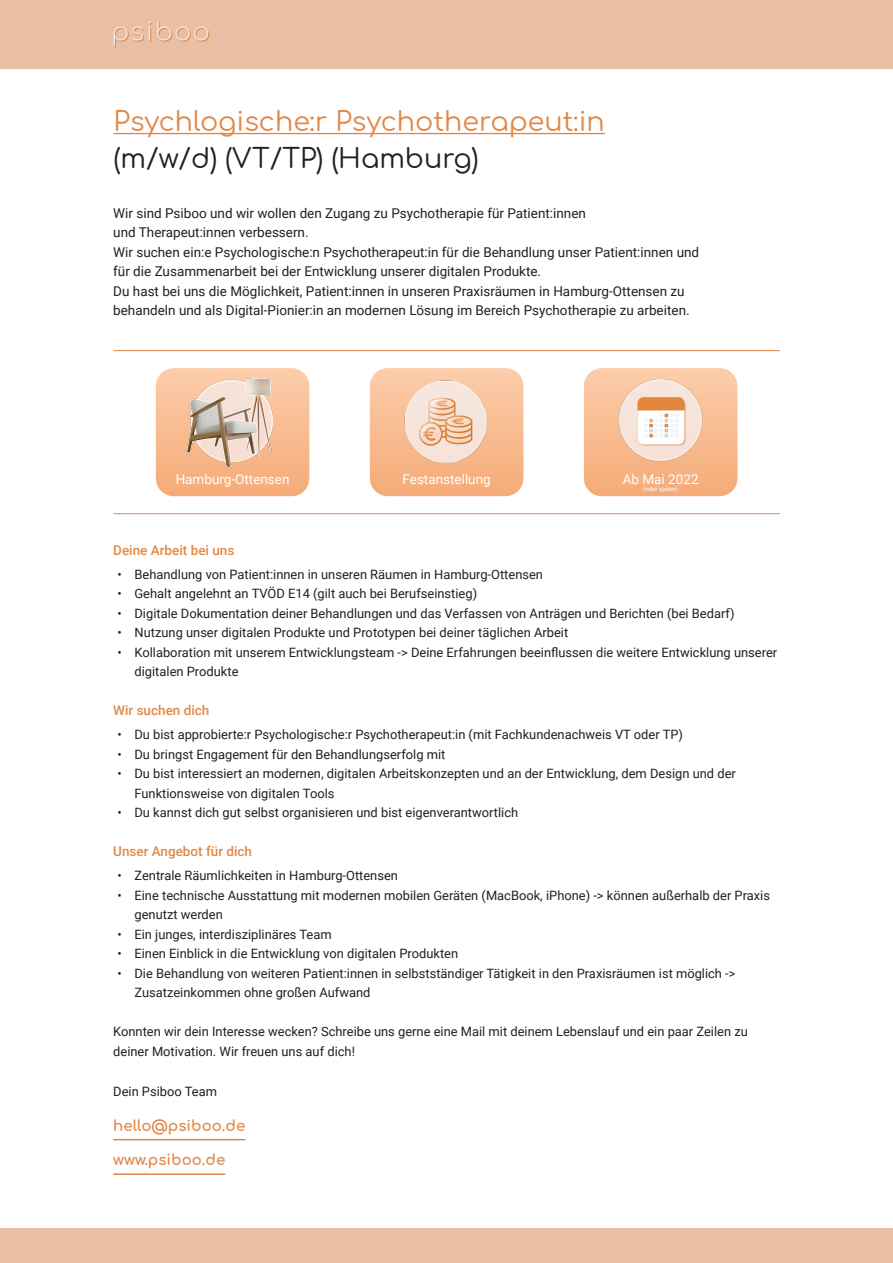
<style>
.page{position:relative;width:893px;height:1263px;background:#fff}
.page>*{position:absolute;margin:0;border:0;box-sizing:border-box;transform-origin:0 0}
.t1{font:27px/37.5px "Comfortaa";color:#e18848}
.t2{font:15px "Comfortaa";color:#e18848}
.t3{font:13.5px/19.5px "Roboto";color:#231f20}
.t4{font:500 13.5px "Roboto";color:#e18848}
.t5{font:13.5px "Roboto";color:#fff}
.t6{font:12.9px/19.5px "Roboto";color:#231f20}
.t7{font:6px "Roboto";color:#fff}
.s1{color:#231f20}
</style>
<div class="page">
<div style="left:0;top:1229px;width:893px;height:34px;background:#e8bfa3"></div>
<div style="left:0;top:0;width:893px;height:68px;background:#e8bfa3"></div>
<svg style="left:114px;top:21px;width:95px;height:26px"></svg>
<hr style="left:114px;top:133px;width:491px;height:1px;background:#e18848">
<hr style="left:113px;top:1139px;width:132px;height:1px;background:#e18848">
<hr style="left:113px;top:1173px;width:112px;height:2px;background:#e18848">
<hr style="left:113px;top:350px;width:667px;height:1px;background:#e18848">
<hr style="left:113px;top:513px;width:667px;height:1px;background:#e18848">
<svg style="left:370px;top:368px;width:153px;height:128px;background:#f7ba8f"></svg>
<img style="left:397px;top:371px;width:100px;height:100px">
<svg style="left:156px;top:368px;width:153px;height:128px;background:#f7bb91"></svg>
<img style="left:184px;top:378px;width:89px;height:89px">
<svg style="left:584px;top:368px;width:153px;height:128px;background:#f7bb90"></svg>
<img style="left:618px;top:377px;width:86px;height:86px">
<p class="t1" style="left:114px;top:99px;width:493px">Psychlogische:r Psychotherapeut:in <span class="s1">(m/w/d) (VT/TP) (Hamburg)</span></p>
<p class="t3" style="left:113px;top:203px;width:587px">Wir sind Psiboo und wir wollen den Zugang zu Psychotherapie für Patient:innen<br>und Therapeut:innen verbessern.<br>Wir suchen ein:e Psychologische:n Psychotherapeut:in für die Behandlung unser Patient:innen und für die Zusammenarbeit bei der Entwicklung unserer digitalen Produkte.<br>Du hast bei uns die Möglichkeit, Patient:innen in unseren Praxisräumen in Hamburg-Ottensen zu behandeln und als Digital-Pionier:in an modernen Lösung im Bereich Psychotherapie zu arbeiten.</p>
<p class="t5" style="left:176px;top:469px;width:115px">Hamburg-Ottensen</p>
<p class="t5" style="left:403px;top:469px;width:90px">Festanstellung</p>
<p class="t5" style="left:623px;top:469px;width:77px">Ab Mai 2022</p>
<p class="t7" style="left:643px;top:485px;width:36px">(oder später)</p>
<p class="t4" style="left:113px;top:540px;width:123px">Deine Arbeit bei uns</p>
<p class="t6" style="left:117px;top:564px;width:427px">• Behandlung von Patient:innen in unseren Räumen in Hamburg-Ottensen</p>
<p class="t6" style="left:117px;top:583px;width:361px">• Gehalt angelehnt an TVÖD E14 (gilt auch bei Berufseinstieg)</p>
<p class="t6" style="left:117px;top:603px;width:619px">• Digitale Dokumentation deiner Behandlungen und das Verfassen von Anträgen und Berichten (bei Bedarf)</p>
<p class="t6" style="left:117px;top:622px;width:452px">• Nutzung unser digitalen Produkte und Prototypen bei deiner täglichen Arbeit</p>
<p class="t6" style="left:135px;top:642px;width:644px;text-indent:-17px">• Kollaboration mit unserem Entwicklungsteam -&gt; Deine Erfahrungen beeinflussen die weitere Entwicklung unserer digitalen Produkte</p>
<p class="t4" style="left:113px;top:701px;width:98px">Wir suchen dich</p>
<p class="t6" style="left:117px;top:724px;width:567px">• Du bist approbierte:r Psychologische:r Psychotherapeut:in (mit Fachkundenachweis VT oder TP)</p>
<p class="t6" style="left:117px;top:744px;width:329px">• Du bringst Engagement für den Behandlungserfolg mit</p>
<p class="t6" style="left:135px;top:763px;width:603px;text-indent:-17px">• Du bist interessiert an modernen, digitalen Arbeitskonzepten und an der Entwicklung, dem Design und der<br>Funktionsweise von digitalen Tools</p>
<p class="t6" style="left:117px;top:802px;width:402px">• Du kannst dich gut selbst organisieren und bist eigenverantwortlich</p>
<p class="t4" style="left:113px;top:842px;width:140px">Unser Angebot für dich</p>
<p class="t6" style="left:117px;top:865px;width:282px">• Zentrale Räumlichkeiten in Hamburg-Ottensen</p>
<p class="t6" style="left:135px;top:885px;width:637px;text-indent:-17px">• Eine technische Ausstattung mit modernen mobilen Geräten (MacBook, iPhone) -&gt; können außerhalb der Praxis genutzt werden</p>
<p class="t6" style="left:117px;top:924px;width:216px">• Ein junges, interdisziplinäres Team</p>
<p class="t6" style="left:117px;top:943px;width:342px">• Einen Einblick in die Entwicklung von digitalen Produkten</p>
<p class="t6" style="left:135px;top:963px;width:603px;text-indent:-17px">• Die Behandlung von weiteren Patient:innen in selbstständiger Tätigkeit in den Praxisräumen ist möglich -&gt;<br>Zusatzeinkommen ohne großen Aufwand</p>
<p class="t6" style="left:113px;top:1021px;width:636px">Konnten wir dein Interesse wecken? Schreibe uns gerne eine Mail mit deinem Lebenslauf und ein paar Zeilen zu deiner Motivation. Wir freuen uns auf dich!</p>
<p class="t6" style="left:113px;top:1081px;width:105px">Dein Psiboo Team</p>
<p class="t2" style="left:113px;top:1112px;width:134px">hello@psiboo.de</p>
<p class="t2" style="left:113px;top:1146px;width:114px">www.psiboo.de</p>
</div>
